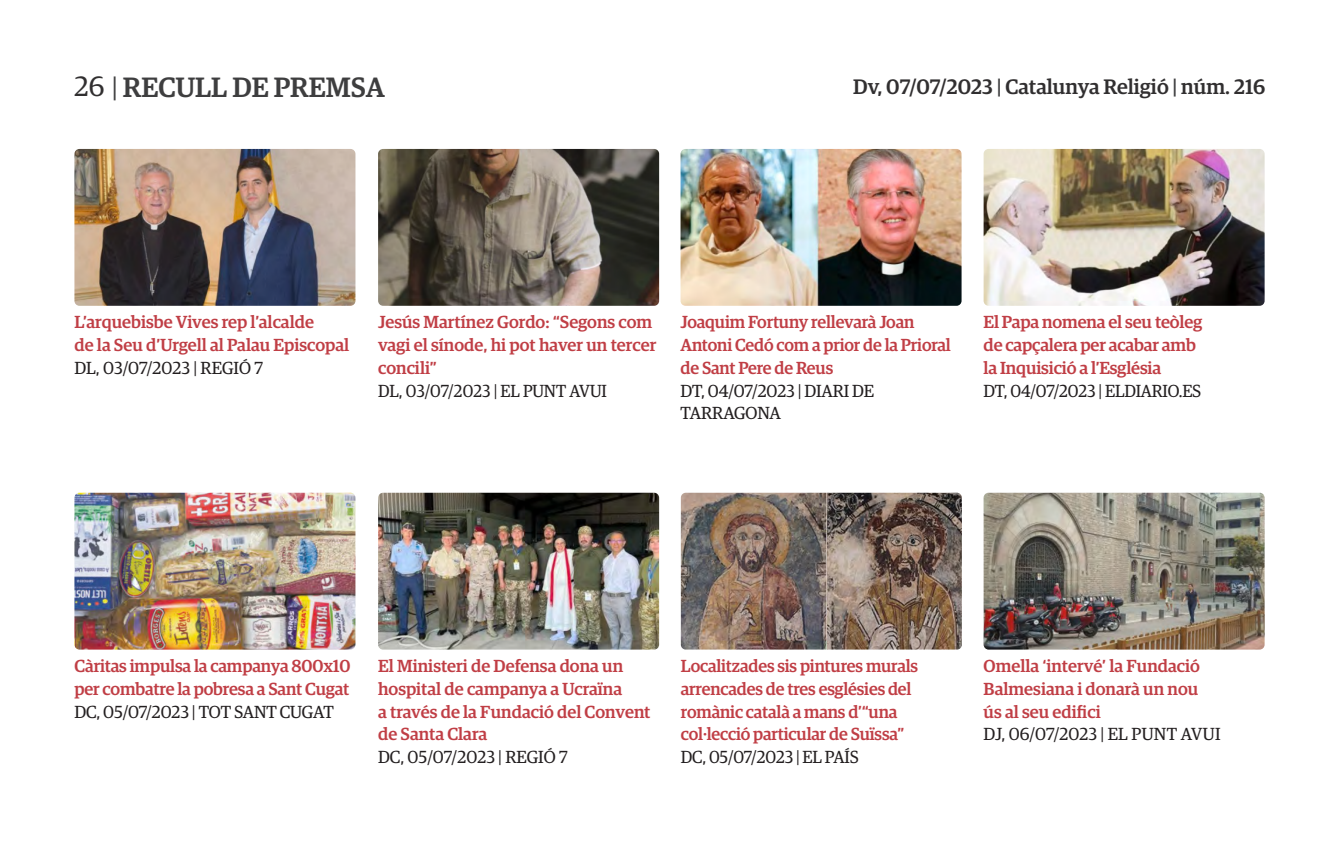
<style>
.page{position:relative;width:1340px;height:844px;background:#fff}
.page>*{position:absolute;margin:0;border:0;box-sizing:border-box;transform-origin:0 0}
.t1{font:500 28px "Guardian Egyp";color:#3e3e3f}
.t2{font:500 21px "Guardian Egyp";color:#312f30}
.Sin_espaciado{font:500 17.5px/22.8px "Guardian Egyp";letter-spacing:-.01em;color:#c03e45}
.Sin_espaciado-2{font:17.5px/22.8px "Guardian Egyp";letter-spacing:-.01em;color:#231f20}
.s1{font-weight:400;color:#312f30}
.s2{font-weight:400}
.s3{color:#3e3e3f}
</style>
<div class="page">
<img style="left:983px;top:492px;width:281px;height:157px">
<img style="left:378px;top:149px;width:281px;height:157px">
<img style="left:74px;top:492px;width:281px;height:157px">
<img style="left:681px;top:492px;width:280px;height:157px">
<img style="left:74px;top:149px;width:281px;height:157px">
<img style="left:378px;top:492px;width:281px;height:157px">
<img style="left:680px;top:149px;width:281px;height:157px">
<img style="left:983px;top:149px;width:281px;height:157px">
<h1 class="t1" style="left:74px;top:67px;width:312px"><span class="s1">26</span> <span class="s2">|</span> RECULL DE PREMSA</h1>
<p class="t2" style="left:853px;top:71px;width:414px">Dv, 07/07/2023 <span class="s3">|</span> Catalunya Religió <span class="s3">|</span> núm. 216</p>
<p class="Sin_espaciado" style="left:74px;top:309px;width:241px">L’arquebisbe Vives rep l’alcalde</p>
<p class="Sin_espaciado" style="left:74px;top:332px;width:276px">de la Seu d’Urgell al Palau Episcopal</p>
<p class="Sin_espaciado-2" style="left:74px;top:355px;width:190px">DL, 03/07/2023 | REGIÓ 7</p>
<p class="Sin_espaciado" style="left:378px;top:309px;width:280px">Jesús Martínez Gordo: “Segons com vagi el sínode, hi pot haver un tercer concili”</p>
<p class="Sin_espaciado-2" style="left:378px;top:378px;width:230px">DL, 03/07/2023 | EL PUNT AVUI</p>
<p class="Sin_espaciado" style="left:680px;top:309px;width:272px">Joaquim Fortuny rellevarà Joan<br>Antoni Cedó com a prior de la Prioral de Sant Pere de Reus</p>
<p class="Sin_espaciado-2" style="left:680px;top:378px;width:195px">DT, 04/07/2023 | DIARI DE<br>TARRAGONA</p>
<p class="Sin_espaciado" style="left:983px;top:309px;width:220px">El Papa nomena el seu teòleg</p>
<p class="Sin_espaciado" style="left:983px;top:332px;width:214px">de capçalera per acabar amb</p>
<p class="Sin_espaciado" style="left:983px;top:355px;width:179px">la Inquisició a l’Església</p>
<p class="Sin_espaciado-2" style="left:983px;top:378px;width:219px">DT, 04/07/2023 | ELDIARIO.ES</p>
<p class="Sin_espaciado" style="left:74px;top:653px;width:278px">Càritas impulsa la campanya 800x10 per combatre la pobresa a Sant Cugat</p>
<p class="Sin_espaciado-2" style="left:74px;top:698px;width:261px">DC, 05/07/2023 | TOT SANT CUGAT</p>
<p class="Sin_espaciado" style="left:378px;top:653px;width:247px">El Ministeri de Defensa dona un hospital de campanya a Ucraïna</p>
<p class="Sin_espaciado" style="left:378px;top:698px;width:274px">a través de la Fundació del Convent de Santa Clara</p>
<p class="Sin_espaciado-2" style="left:378px;top:744px;width:191px">DC, 05/07/2023 | REGIÓ 7</p>
<p class="Sin_espaciado" style="left:681px;top:653px;width:239px">Localitzades sis pintures murals arrencades de tres esglésies del romànic català a mans d’“una col·lecció particular de Suïssa”</p>
<p class="Sin_espaciado-2" style="left:681px;top:744px;width:179px">DC, 05/07/2023 | EL PAÍS</p>
<p class="Sin_espaciado" style="left:983px;top:653px;width:218px">Omella ‘intervé’ la Fundació<br>Balmesiana i donarà un nou</p>
<p class="Sin_espaciado" style="left:983px;top:698px;width:119px">ús al seu edifici</p>
<p class="Sin_espaciado-2" style="left:983px;top:721px;width:238px">DJ, 06/07/2023 | EL PUNT AVUI</p>
</div>
